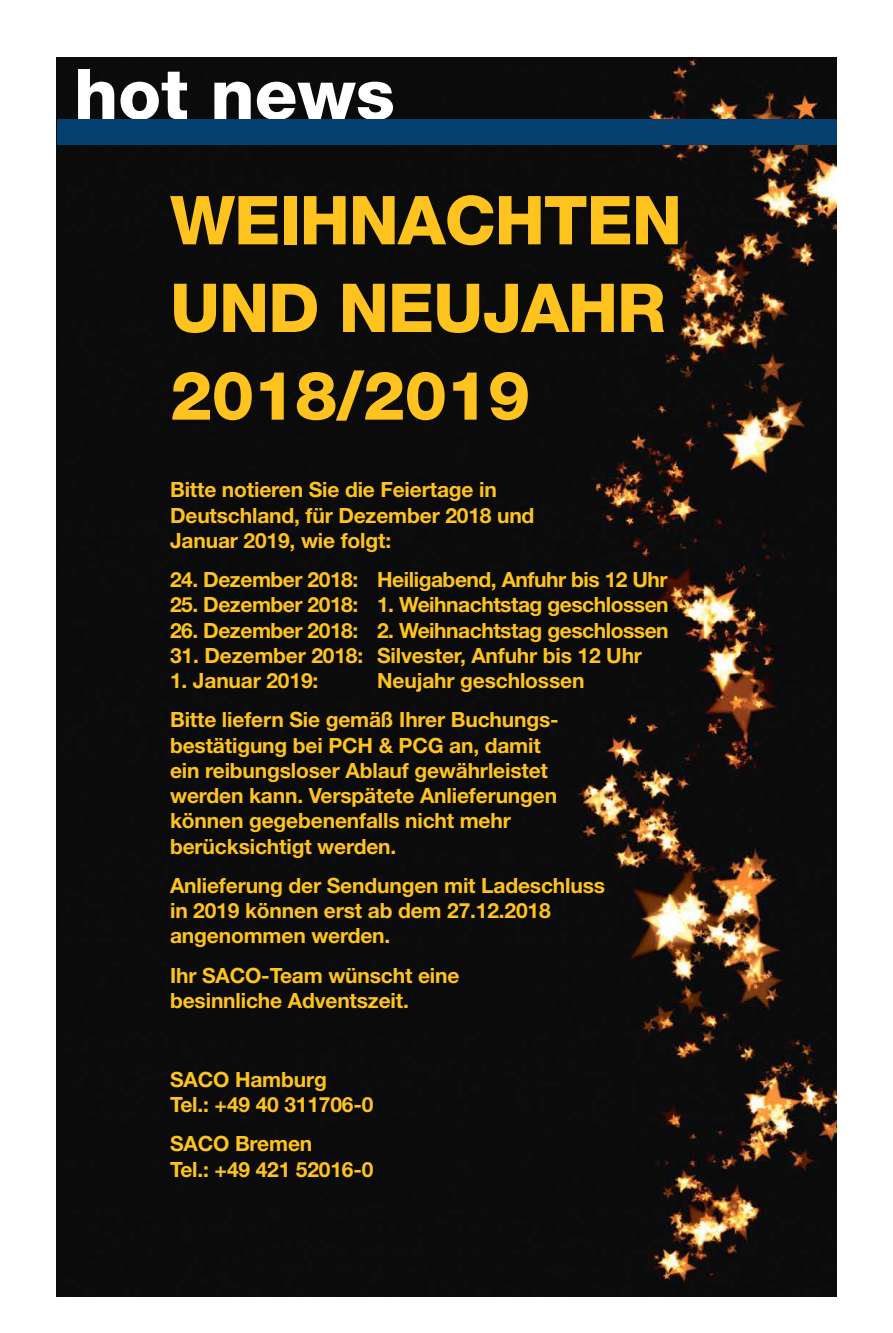
<style>
.page{position:relative;width:893px;height:1333px;background:#fff}
.page>*{position:absolute;margin:0;border:0;box-sizing:border-box;transform-origin:0 0}
.t1{font:800 70.1px "Helvetica Neue LT Std";color:#fff}
.t2{font:800 67.5px/87.6px "Helvetica Neue LT Std";letter-spacing:-.015em;color:#ffc31f}
.t3{font:700 21px/25.2px "Helvetica Neue LT Std";letter-spacing:-.01em;color:#ffc31f}
</style>
<div class="page">
<img style="left:57px;top:57px;width:779px;height:1239px">
<div style="left:57px;top:119px;width:779px;height:25px;background:#044070"></div>
<h1 class="t1" style="left:74px;top:52px;width:322px">hot news</h1>
<h2 class="t2" style="left:170px;top:176px;width:513px">WEIHNACHTEN<br>UND NEUJAHR<br>2018/2019</h2>
<p class="t3" style="left:170px;top:477px;width:366px">Bitte notieren Sie die Feiertage in<br>Deutschland, für Dezember 2018 und<br>Januar 2019, wie folgt:</p>
<p class="t3" style="left:170px;top:566px;width:499px">24. Dezember 2018: Heiligabend, Anfuhr bis 12 Uhr</p>
<p class="t3" style="left:170px;top:592px;width:500px">25. Dezember 2018: 1. Weihnachtstag geschlossen</p>
<p class="t3" style="left:170px;top:617px;width:500px">26. Dezember 2018: 2. Weihnachtstag geschlossen</p>
<p class="t3" style="left:170px;top:642px;width:474px">31. Dezember 2018: Silvester, Anfuhr bis 12 Uhr</p>
<p class="t3" style="left:170px;top:667px;width:150px">1. Januar 2019:</p>
<p class="t3" style="left:170px;top:660px;width:416px;line-height:39.4px;text-indent:207px">Neujahr geschlossen<br>Bitte liefern Sie gemäß Ihrer Buchungs-</p>
<p class="t3" style="left:170px;top:732px;width:389px">bestätigung bei PCH &amp; PCG an, damit ein reibungsloser Ablauf gewährleistet werden kann. Verspätete Anlieferungen können gegebenenfalls nicht mehr berücksichtigt werden.</p>
<p class="t3" style="left:170px;top:872px;width:437px">Anlieferung der Sendungen mit Ladeschluss in 2019 können erst ab dem 27.12.2018 angenommen werden.</p>
<p class="t3" style="left:170px;top:962px;width:291px">Ihr SACO-Team wünscht eine besinnliche Adventszeit.</p>
<p class="t3" style="left:170px;top:1066px;width:205px">SACO Hamburg<br>Tel.: +49 40 311706-0</p>
<p class="t3" style="left:170px;top:1130px;width:205px">SACO Bremen<br>Tel.: +49 421 52016-0</p>
</div>
